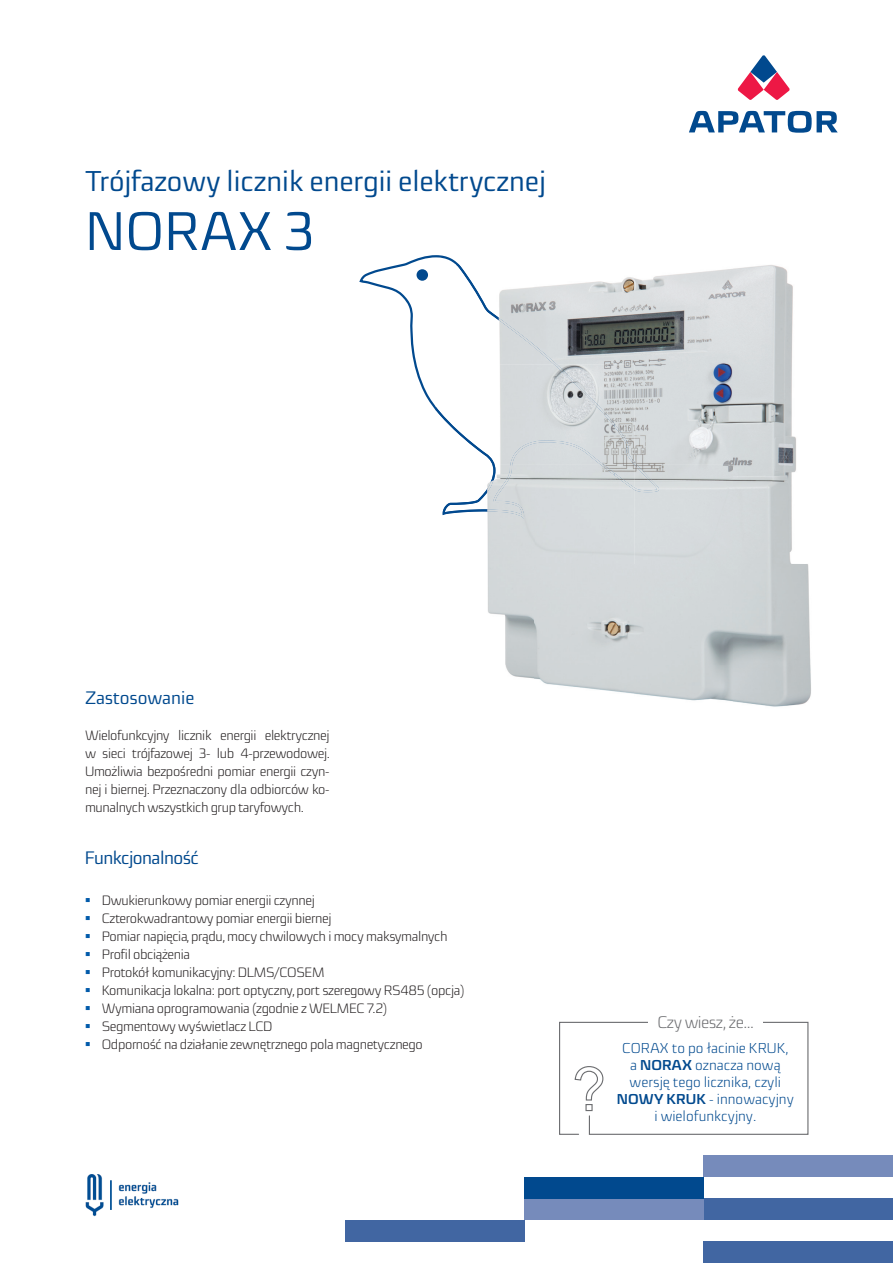
<style>
.page{position:relative;width:893px;height:1263px;background:#fff}
.page>*{position:absolute;margin:0;border:0;box-sizing:border-box;transform-origin:0 0}
.t1{font:54px "Sica";color:#01498e}
.t2{font:28.5px "Sica";color:#01498e}
.t3{font:18px "Sica";letter-spacing:-.025em;color:#01498e}
.t4{font:18px "Sica";letter-spacing:-.005em;color:#01498e}
.t5{font:300 16.65px "Sica";letter-spacing:-.03em;color:#6c6d70}
.t6{font:300 14.25px/17.1px "Sica";color:#01498e;text-align:center}
.t7{font:300 13.5px/18px "Sica";letter-spacing:-.025em;color:#231f20;text-align:justify}
.s1{color:#015aaa}
.s2{font-weight:700}
</style>
<div class="page">
<svg style="left:359px;top:255px;width:100px;height:156px"></svg>
<div style="left:417px;top:269px;width:11px;height:12px;background:#01498e;border-radius:50%"></div>
<img style="left:436px;top:264px;width:375px;height:443px">
<img style="left:456px;top:264px;width:40px;height:51px">
<img style="left:492px;top:315px;width:67px;height:51px">
<img style="left:436px;top:407px;width:44px;height:108px">
<img style="left:525px;top:366px;width:90px;height:102px">
<img style="left:480px;top:445px;width:45px;height:74px">
<img style="left:614px;top:423px;width:45px;height:69px">
<svg style="left:604px;top:468px;width:11px;height:8px"></svg>
<div style="left:704px;top:1241px;width:189px;height:22px;background:#4166a2"></div>
<div style="left:704px;top:1198px;width:189px;height:22px;background:#4166a2"></div>
<div style="left:345px;top:1220px;width:180px;height:21px;background:#4166a2"></div>
<div style="left:524px;top:1198px;width:180px;height:22px;background:#768bbb"></div>
<div style="left:524px;top:1177px;width:180px;height:21px;background:#01498e"></div>
<div style="left:704px;top:1155px;width:189px;height:22px;background:#768bbb"></div>
<svg style="left:738px;top:55px;width:52px;height:45px"></svg>
<svg style="left:689px;top:111px;width:149px;height:22px"></svg>
<svg style="left:559px;top:1021px;width:250px;height:114px"></svg>
<img style="left:85px;top:1174px;width:94px;height:43px">
<h2 class="t2" style="left:85px;top:161px;width:462px">Trójfazowy licznik energii elektrycznej</h2>
<h1 class="t1" style="left:85px;top:192px;width:231px">NORAX 3</h1>
<h3 class="t4" style="left:85px;top:684px;width:111px">Zastosowanie</h3>
<p class="t7" style="left:85px;top:726px;width:246px">Wielofunkcyjny licznik energii elektrycznej w sieci trójfazowej 3- lub 4-przewodowej.<br>Umożliwia bezpośredni pomiar energii czyn&shy;nej i biernej. Przeznaczony dla odbiorców ko&shy;munalnych wszystkich grup taryfowych.</p>
<h3 class="t3" style="left:85px;top:845px;width:116px">Funkcjonalność</h3>
<p class="t7" style="left:85px;top:891px;width:232px"><span class="s1">▪</span> Dwukierunkowy pomiar energii czynnej</p>
<p class="t7" style="left:85px;top:909px;width:248px"><span class="s1">▪</span> Czterokwadrantowy pomiar energii biernej</p>
<p class="t7" style="left:85px;top:927px;width:364px"><span class="s1">▪</span> Pomiar napięcia, prądu, mocy chwilowych i mocy maksymalnych</p>
<p class="t7" style="left:85px;top:945px;width:107px"><span class="s1">▪</span> Profil obciążenia</p>
<p class="t7" style="left:85px;top:963px;width:241px"><span class="s1">▪</span> Protokół komunikacyjny: DLMS/COSEM</p>
<p class="t7" style="left:85px;top:981px;width:381px"><span class="s1">▪</span> Komunikacja lokalna: port optyczny, port szeregowy RS485 (opcja)</p>
<p class="t7" style="left:85px;top:999px;width:304px"><span class="s1">▪</span> Wymiana oprogramowania (zgodnie z WELMEC 7.2)</p>
<p class="t7" style="left:85px;top:1017px;width:189px"><span class="s1">▪</span> Segmentowy wyświetlacz LCD</p>
<p class="t7" style="left:85px;top:1035px;width:339px"><span class="s1">▪</span> Odporność na działanie zewnętrznego pola magnetycznego</p>
<p class="t5" style="left:657px;top:1010px;width:98px">Czy wiesz, że...</p>
<p class="t6" style="left:617px;top:1039px;width:178px">CORAX to po łacinie KRUK, a <span class="s2">NORAX</span> oznacza nową wersję tego licznika, czyli<br><span class="s2">NOWY KRUK</span> - innowacyjny i wielofunkcyjny.</p>
</div>
